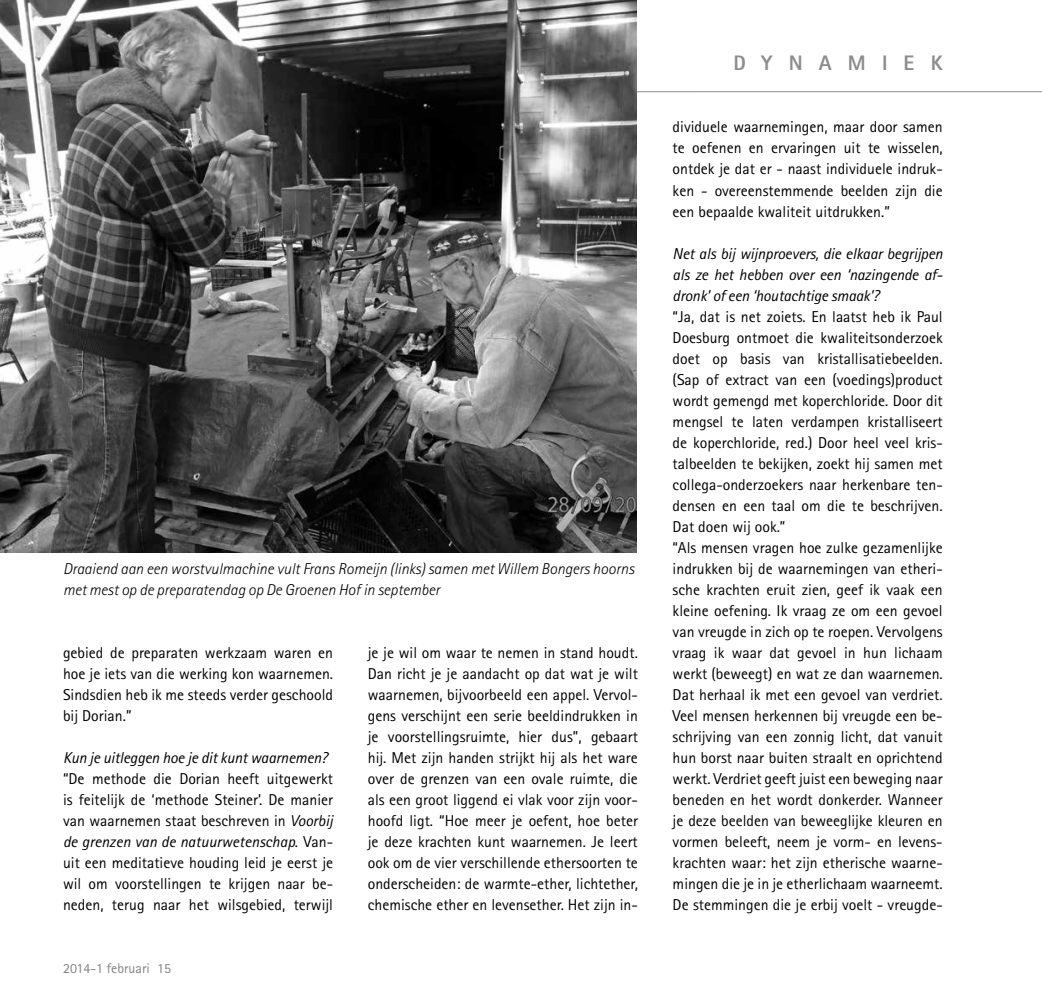
<style>
.page{position:relative;width:1042px;height:993px;background:#fff}
.page>*{position:absolute;margin:0;border:0;box-sizing:border-box;transform-origin:0 0}
.t1{font:800 21px "Rotis Sans Serif";letter-spacing:.77em;color:#8d8d8d}
.t2{font:15.75px/21px "Rotis Sans Serif";color:#000;text-align:justify}
.t3{font:italic 15.75px/21px "Rotis Sans Serif";letter-spacing:-.01em;color:#000;text-align:justify}
.t4{font:italic 300 15.75px/21px "Rotis Sans Serif";color:#000}
.t5{font:14px "Rotis Sans Serif";color:#818181}
.s1{font-style:italic}
</style>
<div class="page">
<hr style="left:0;top:91px;width:1042px;height:1px;background:#8d8d8d">
<img style="left:0;top:0;width:636px;height:552px">
<p class="t4" style="left:63px;top:558px;width:573px">Draaiend aan een worstvulmachine vult Frans Romeijn (links) samen met Willem Bongers hoorns met mest op de preparatendag op De Groenen Hof in september</p>
<p class="t2" style="left:63px;top:642px;width:272px">gebied de preparaten werkzaam waren en hoe je iets van die werking kon waarnemen.<br>Sindsdien heb ik me steeds verder geschoold bij Dorian.”</p>
<p class="t3" style="left:63px;top:747px;width:266px">Kun je uitleggen hoe je dit kunt waarnemen?</p>
<p class="t2" style="left:63px;top:767px;width:272px">“De methode die Dorian heeft uitgewerkt is feitelijk de ‘methode Steiner’. De manier van waarnemen staat beschreven in <span class="s1">Voorbij de grenzen van de natuurwetenschap</span>. Van&shy;uit een meditatieve houding leid je eerst je wil om voorstellingen te krijgen naar be&shy;neden, terug naar het wilsgebied, terwijl</p>
<p class="t5" style="left:63px;top:959px;width:110px">2014-1 februari 15</p>
<p class="t2" style="left:368px;top:641px;width:272px">je je wil om waar te nemen in stand houdt.<br>Dan richt je je aandacht op dat wat je wilt waarnemen, bijvoorbeeld een appel. Vervol&shy;gens verschijnt een serie beeldindrukken in je voorstellingsruimte, hier dus”, gebaart hij. Met zijn handen strijkt hij als het ware over de grenzen van een ovale ruimte, die als een groot liggend ei vlak voor zijn voor&shy;hoofd ligt. “Hoe meer je oefent, hoe beter je deze krachten kunt waarnemen. Je leert ook om de vier verschillende ethersoorten te onderscheiden: de warmte-ether, lichtether, chemische ether en levensether. Het zijn in-</p>
<h1 class="t1" style="left:733px;top:49px;width:211px">DYNAMIEK</h1>
<p class="t2" style="left:672px;top:116px;width:272px">dividuele waarnemingen, maar door samen te oefenen en ervaringen uit te wisselen, ontdek je dat er - naast individuele indruk&shy;ken - overeenstemmende beelden zijn die een bepaalde kwaliteit uitdrukken.”</p>
<p class="t3" style="left:672px;top:243px;width:272px">Net als bij wijnproevers, die elkaar begrijpen als ze het hebben over een ‘nazingende af&shy;dronk’ of een ‘houtachtige smaak’?</p>
<p class="t2" style="left:672px;top:305px;width:272px;text-align:left">“Ja, dat is net zoiets. En laatst heb ik Paul Doesburg ontmoet die kwaliteitsonderzoek doet op basis van kristallisatiebeelden. (Sap of extract van een (voedings)product wordt gemengd met koperchloride. Door dit mengsel te laten verdampen kristalliseert de koperchloride, red.) Door heel veel kris&shy;talbeelden te bekijken, zoekt hij samen met collega-onderzoekers naar herkenbare ten&shy;densen en een taal om die te beschrijven.<br>Dat doen wij ook.”<br>“Als mensen vragen hoe zulke gezamenlijke indrukken bij de waarnemingen van etheri&shy;sche krachten eruit zien, geef ik vaak een kleine oefening. Ik vraag ze om een gevoel van vreugde in zich op te roepen. Vervolgens vraag ik waar dat gevoel in hun lichaam werkt (beweegt) en wat ze dan waarnemen.<br>Dat herhaal ik met een gevoel van verdriet.<br>Veel mensen herkennen bij vreugde een be&shy;schrijving van een zonnig licht, dat vanuit hun borst naar buiten straalt en oprichtend werkt. Verdriet geeft juist een beweging naar beneden en het wordt donkerder. Wanneer je deze beelden van beweeglijke kleuren en vormen beleeft, neem je vorm- en levens&shy;krachten waar: het zijn etherische waarne&shy;mingen die je in je etherlichaam waarneemt.<br>De stemmingen die je erbij voelt - vreugde-</p>
</div>
